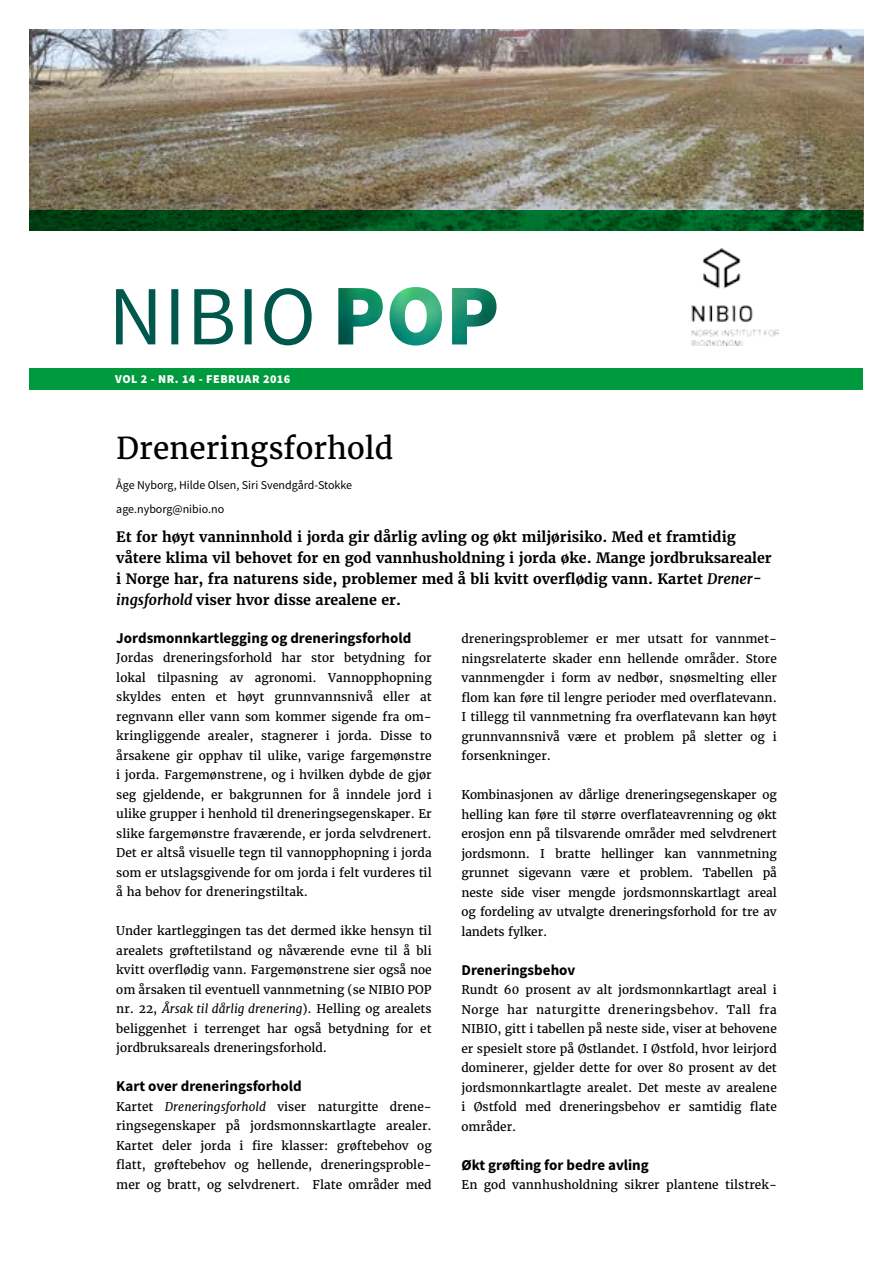
<style>
.page{position:relative;width:893px;height:1263px;background:#fff}
.page>*{position:absolute;margin:0;border:0;box-sizing:border-box;transform-origin:0 0}
.t1{font:30px "Merriweather";color:#000}
.t2{font:700 15px "Source Sans Pro";color:#000}
.t3{font:700 14.25px/21px "Merriweather";color:#000}
.t4{font:12px/19.5px "Merriweather";color:#000;text-align:justify}
.t5{font:12px/23.5px "Source Sans Pro";color:#000}
.t6{font:900 12px "Source Sans Pro";letter-spacing:.04em;color:#fff}
.s1{font-style:italic}
</style>
<div class="page">
<img style="left:30px;top:30px;width:833px;height:180px">
<svg style="left:30px;top:210px;width:833px;height:180px;background:#057932"></svg>
<div style="left:9px;top:232px;width:869px;height:136px;background:#fff"></div>
<img style="left:692px;top:248px;width:86px;height:97px">
<img style="left:338px;top:287px;width:158px;height:58px">
<svg style="left:116px;top:288px;width:196px;height:57px"></svg>
<p class="t6" style="left:115px;top:370px;width:177px">VOL 2 - NR. 14 - FEBRUAR 2016</p>
<h1 class="t1" style="left:116px;top:429px;width:279px">Dreneringsforhold</h1>
<p class="t5" style="left:116px;top:473px;width:237px">Åge Nyborg, Hilde Olsen, Siri Svendgård-Stokke age.nyborg@nibio.no</p>
<p class="t3" style="left:116px;top:526px;width:657px">Et for høyt vanninnhold i jorda gir dårlig avling og økt miljørisiko. Med et framtidig våtere klima vil behovet for en god vannhusholdning i jorda øke. Mange jordbruksarealer i Norge har, fra naturens side, problemer med å bli kvitt overflødig vann. Kartet <span class="s1">Drener&shy;ingsforhold</span> viser hvor disse arealene er.</p>
<p class="t2" style="left:116px;top:628px;width:296px">Jordsmonnkartlegging og dreneringsforhold</p>
<p class="t4" style="left:116px;top:648px;width:317px">Jordas dreneringsforhold har stor betydning for lokal tilpasning av agronomi. Vannopphopning skyldes enten et høyt grunnvannsnivå eller at regnvann eller vann som kommer sigende fra om&shy;kringliggende arealer, stagnerer i jorda. Disse to årsakene gir opphav til ulike, varige fargemønstre i jorda. Fargemønstrene, og i hvilken dybde de gjør seg gjeldende, er bakgrunnen for å inndele jord i ulike grupper i henhold til dreneringsegenskaper. Er slike fargemønstre fraværende, er jorda selvdrenert.<br>Det er altså visuelle tegn til vannopphopning i jorda som er utslagsgivende for om jorda i felt vurderes til å ha behov for dreneringstiltak.</p>
<p class="t4" style="left:116px;top:921px;width:317px">Under kartleggingen tas det dermed ikke hensyn til arealets grøftetilstand og nåværende evne til å bli kvitt overflødig vann. Fargemønstrene sier også noe om årsaken til eventuell vannmetning (se NIBIO POP nr. 22, <span class="s1">Årsak til dårlig drenering</span>). Helling og arealets beliggenhet i terrenget har også betydning for et jordbruksareals dreneringsforhold.</p>
<p class="t2" style="left:116px;top:1076px;width:187px">Kart over dreneringsforhold</p>
<p class="t4" style="left:116px;top:1097px;width:317px">Kartet <span class="s1">Dreneringsforhold</span> viser naturgitte drene&shy;ringsegenskaper på jordsmonnskartlagte arealer.<br>Kartet deler jorda i fire klasser: grøftebehov og flatt, grøftebehov og hellende, dreneringsproble&shy;mer og bratt, og selvdrenert. Flate områder med</p>
<p class="t4" style="left:461px;top:629px;width:317px">dreneringsproblemer er mer utsatt for vannmet&shy;ningsrelaterte skader enn hellende områder. Store vannmengder i form av nedbør, snøsmelting eller flom kan føre til lengre perioder med overflatevann.<br>I tillegg til vannmetning fra overflatevann kan høyt grunnvannsnivå være et problem på sletter og i forsenkninger.</p>
<p class="t4" style="left:461px;top:785px;width:317px">Kombinasjonen av dårlige dreneringsegenskaper og helling kan føre til større overflateavrenning og økt erosjon enn på tilsvarende områder med selvdrenert jordsmonn. I bratte hellinger kan vannmetning grunnet sigevann være et problem. Tabellen på neste side viser mengde jordsmonnskartlagt areal og fordeling av utvalgte dreneringsforhold for tre av landets fylker.</p>
<p class="t2" style="left:461px;top:960px;width:115px">Dreneringsbehov</p>
<p class="t4" style="left:461px;top:980px;width:317px">Rundt 60 prosent av alt jordsmonnkartlagt areal i Norge har naturgitte dreneringsbehov. Tall fra NIBIO, gitt i tabellen på neste side, viser at behovene er spesielt store på Østlandet. I Østfold, hvor leirjord dominerer, gjelder dette for over 80 prosent av det jordsmonnkartlagte arealet. Det meste av arealene i Østfold med dreneringsbehov er samtidig flate områder.</p>
<p class="t2" style="left:461px;top:1155px;width:189px">Økt grøfting for bedre avling</p>
<p class="t4" style="left:461px;top:1175px;width:317px">En god vannhusholdning sikrer plantene tilstrek-</p>
</div>
